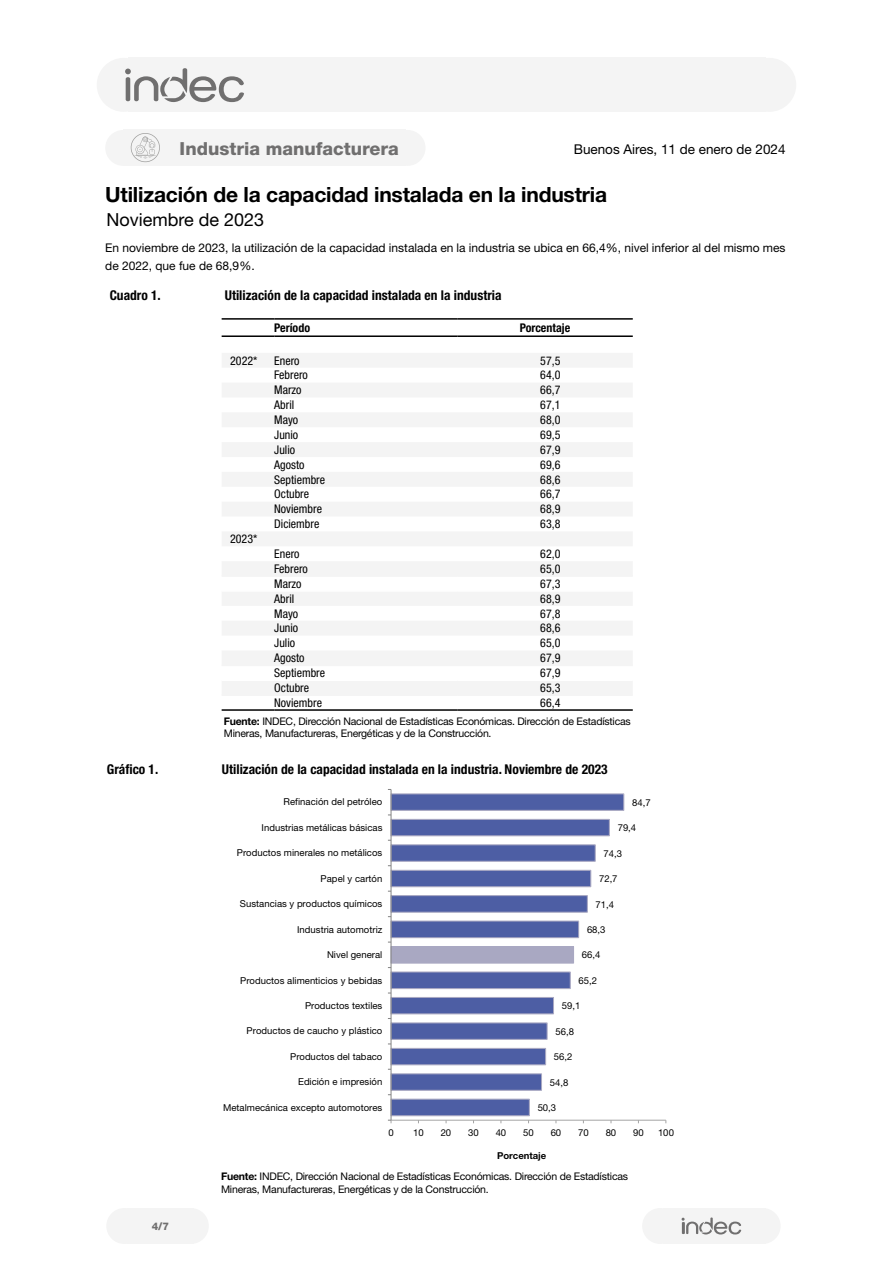
<style>
.page{position:relative;width:893px;height:1263px;background:#fff}
.page>*{position:absolute;margin:0;border:0;box-sizing:border-box;transform-origin:0 0}
.t1{font:700 21px "Helvetica Neue LT Std";letter-spacing:-.01em;color:#000}
.t2{font:800 18px "Helvetica Neue LT Std";color:#706f6f}
.t3{font:18px "Helvetica Neue LT Std";color:#000}
.t4{font:700 condensed 13.5px "Helvetica Neue LT Std";color:#000}
.t5{font:13.5px "Helvetica Neue LT Std";color:#000}
.t6{font:condensed 12px "Helvetica Neue LT Std";color:#000}
.t7{font:12px/18px "Helvetica Neue LT Std";color:#000}
.t8{font:700 condensed 12px "Helvetica Neue LT Std";color:#000}
.t9{font:10.5px/12.6px "Helvetica Neue LT Std";letter-spacing:-.02em;color:#000}
.t10{font:800 10.5px "Helvetica Neue LT Std";color:#706f6f}
.t11{font:9.6px "Helvetica Neue LT Std";color:#000}
.t12{font:700 9.6px "Helvetica Neue LT Std";letter-spacing:-.005em;color:#000}
.s1{font-weight:700}
</style>
<div class="page">
<div style="left:642px;top:1208px;width:36px;height:36px;background:#f4f4f4;border-radius:50%"></div>
<div style="left:106px;top:1208px;width:36px;height:36px;background:#f4f4f4;border-radius:50%"></div>
<div style="left:745px;top:1208px;width:36px;height:36px;background:#f4f4f4;border-radius:50%"></div>
<div style="left:173px;top:1208px;width:36px;height:36px;background:#f4f4f4;border-radius:50%"></div>
<div style="left:663px;top:1208px;width:103px;height:36px;background:#f4f4f4"></div>
<div style="left:127px;top:1208px;width:67px;height:36px;background:#f4f4f4"></div>
<svg style="left:682px;top:1217px;width:59px;height:17px"></svg>
<div style="left:97px;top:58px;width:54px;height:54px;background:#f4f4f4;border-radius:50%"></div>
<div style="left:742px;top:58px;width:54px;height:54px;background:#f4f4f4;border-radius:50%"></div>
<div style="left:128px;top:58px;width:638px;height:54px;background:#f4f4f4"></div>
<svg style="left:125px;top:68px;width:119px;height:34px"></svg>
<div style="left:105px;top:130px;width:36px;height:36px;background:#f4f4f4;border-radius:50%"></div>
<div style="left:390px;top:130px;width:35px;height:36px;background:#f4f4f4;border-radius:50%"></div>
<svg style="left:222px;top:353px;width:410px;height:341px;fill:#f5f5f5"></svg>
<hr style="left:222px;top:318px;width:52px;height:2px;background:#000">
<hr style="left:274px;top:318px;width:183px;height:2px;background:#000">
<hr style="left:457px;top:318px;width:176px;height:2px;background:#000">
<hr style="left:222px;top:335px;width:52px;height:2px;background:#000">
<hr style="left:274px;top:335px;width:183px;height:2px;background:#000">
<hr style="left:457px;top:335px;width:176px;height:2px;background:#000">
<hr style="left:222px;top:575px;width:52px;height:2px;background:#f4f4f4">
<hr style="left:274px;top:575px;width:183px;height:2px;background:#f4f4f4">
<hr style="left:457px;top:575px;width:176px;height:2px;background:#f4f4f4">
<hr style="left:222px;top:590px;width:52px;height:2px;background:#fff">
<hr style="left:274px;top:590px;width:183px;height:2px;background:#fff">
<hr style="left:457px;top:590px;width:176px;height:2px;background:#fff">
<hr style="left:222px;top:665px;width:52px;height:1px;background:#f4f4f4">
<hr style="left:274px;top:665px;width:183px;height:1px;background:#f4f4f4">
<hr style="left:457px;top:665px;width:176px;height:1px;background:#f4f4f4">
<hr style="left:222px;top:694px;width:52px;height:2px;background:#f4f4f4">
<hr style="left:274px;top:694px;width:183px;height:2px;background:#f4f4f4">
<hr style="left:457px;top:694px;width:176px;height:2px;background:#f4f4f4">
<hr style="left:222px;top:679px;width:52px;height:2px;background:#fff">
<hr style="left:274px;top:679px;width:183px;height:2px;background:#fff">
<hr style="left:457px;top:679px;width:176px;height:2px;background:#fff">
<hr style="left:222px;top:709px;width:52px;height:2px;background:#000">
<hr style="left:274px;top:709px;width:183px;height:2px;background:#000">
<hr style="left:457px;top:709px;width:176px;height:2px;background:#000">
<div style="left:127px;top:130px;width:276px;height:36px;background:#f4f4f4"></div>
<svg style="left:392px;top:793px;width:233px;height:324px"></svg>
<hr style="left:391px;top:1120px;width:275px;height:1px;background:#a6a6a6">
<hr style="left:390px;top:789px;width:2px;height:331px;background:#868686">
<h2 class="t2" style="left:180px;top:138px;width:221px">Industria manufacturera</h2>
<h3 class="t5" style="left:574px;top:142px;width:213px">Buenos Aires, 11 de enero de 2024</h3>
<h1 class="t1" style="left:105px;top:181px;width:503px">Utilización de la capacidad instalada en la industria</h1>
<h2 class="t3" style="left:106px;top:209px;width:159px">Noviembre de 2023</h2>
<p class="t7" style="left:105px;top:239px;width:682px">En noviembre de 2023, la utilización de la capacidad instalada en la industria se ubica en 66,4%, nivel inferior al del mismo mes de 2022, que fue de 68,9%.</p>
<h3 class="t4" style="left:110px;top:287px;width:53px">Cuadro 1.</h3>
<h3 class="t4" style="left:225px;top:287px;width:278px">Utilización de la capacidad instalada en la industria</h3>
<p class="t8" style="left:274px;top:320px;width:37px">Período</p>
<p class="t8" style="left:520px;top:320px;width:52px">Porcentaje</p>
<p class="t6" style="left:230px;top:353px;width:29px">2022*</p>
<p class="t6" style="left:274px;top:353px;width:27px">Enero</p>
<p class="t6" style="left:540px;top:353px;width:22px">57,5</p>
<p class="t6" style="left:274px;top:368px;width:35px">Febrero</p>
<p class="t6" style="left:540px;top:368px;width:22px">64,0</p>
<p class="t6" style="left:274px;top:383px;width:29px">Marzo</p>
<p class="t6" style="left:540px;top:383px;width:22px">66,7</p>
<p class="t6" style="left:274px;top:398px;width:22px">Abril</p>
<p class="t6" style="left:540px;top:398px;width:22px">67,1</p>
<p class="t6" style="left:274px;top:413px;width:25px">Mayo</p>
<p class="t6" style="left:540px;top:413px;width:22px">68,0</p>
<p class="t6" style="left:274px;top:428px;width:25px">Junio</p>
<p class="t6" style="left:540px;top:428px;width:22px">69,5</p>
<p class="t6" style="left:274px;top:443px;width:22px">Julio</p>
<p class="t6" style="left:540px;top:443px;width:22px">67,9</p>
<p class="t6" style="left:274px;top:457px;width:32px">Agosto</p>
<p class="t6" style="left:540px;top:457px;width:22px">69,6</p>
<p class="t6" style="left:274px;top:472px;width:52px">Septiembre</p>
<p class="t6" style="left:540px;top:472px;width:22px">68,6</p>
<p class="t6" style="left:274px;top:487px;width:36px">Octubre</p>
<p class="t6" style="left:540px;top:487px;width:22px">66,7</p>
<p class="t6" style="left:274px;top:502px;width:49px">Noviembre</p>
<p class="t6" style="left:540px;top:502px;width:22px">68,9</p>
<p class="t6" style="left:274px;top:517px;width:47px">Diciembre</p>
<p class="t6" style="left:540px;top:517px;width:22px">63,8</p>
<p class="t6" style="left:230px;top:532px;width:29px">2023*</p>
<p class="t6" style="left:274px;top:547px;width:27px">Enero</p>
<p class="t6" style="left:540px;top:547px;width:22px">62,0</p>
<p class="t6" style="left:274px;top:562px;width:35px">Febrero</p>
<p class="t6" style="left:540px;top:562px;width:22px">65,0</p>
<p class="t6" style="left:274px;top:577px;width:29px">Marzo</p>
<p class="t6" style="left:540px;top:577px;width:22px">67,3</p>
<p class="t6" style="left:274px;top:591px;width:22px">Abril</p>
<p class="t6" style="left:540px;top:591px;width:22px">68,9</p>
<p class="t6" style="left:274px;top:606px;width:25px">Mayo</p>
<p class="t6" style="left:540px;top:606px;width:22px">67,8</p>
<p class="t6" style="left:274px;top:621px;width:25px">Junio</p>
<p class="t6" style="left:540px;top:621px;width:22px">68,6</p>
<p class="t6" style="left:274px;top:636px;width:22px">Julio</p>
<p class="t6" style="left:540px;top:636px;width:22px">65,0</p>
<p class="t6" style="left:274px;top:651px;width:32px">Agosto</p>
<p class="t6" style="left:540px;top:651px;width:22px">67,9</p>
<p class="t6" style="left:274px;top:666px;width:52px">Septiembre</p>
<p class="t6" style="left:540px;top:666px;width:22px">67,9</p>
<p class="t6" style="left:274px;top:681px;width:36px">Octubre</p>
<p class="t6" style="left:540px;top:681px;width:22px">65,3</p>
<p class="t6" style="left:274px;top:696px;width:49px">Noviembre</p>
<p class="t6" style="left:540px;top:696px;width:22px">66,4</p>
<p class="t9" style="left:224px;top:714px;width:409px"><span class="s1">Fuente:</span> INDEC, Dirección Nacional de Estadísticas Económicas. Dirección de Estadísticas<br>Mineras, Manufactureras, Energéticas y de la Construcción.</p>
<h3 class="t4" style="left:107px;top:761px;width:53px">Gráfico 1.</h3>
<h3 class="t4" style="left:222px;top:761px;width:387px">Utilización de la capacidad instalada en la industria. Noviembre de 2023</h3>
<p class="t11" style="left:284px;top:796px;width:100px">Refinación del petróleo</p>
<p class="t11" style="left:262px;top:822px;width:122px">Industrias metálicas básicas</p>
<p class="t11" style="left:632px;top:797px;width:20px">84,7</p>
<p class="t11" style="left:618px;top:822px;width:20px">79,4</p>
<p class="t11" style="left:237px;top:847px;width:147px">Productos minerales no metálicos</p>
<p class="t11" style="left:604px;top:847px;width:20px">74,3</p>
<p class="t11" style="left:321px;top:873px;width:63px">Papel y cartón</p>
<p class="t11" style="left:599px;top:873px;width:20px">72,7</p>
<p class="t11" style="left:240px;top:898px;width:144px">Sustancias y productos químicos</p>
<p class="t11" style="left:596px;top:898px;width:20px">71,4</p>
<p class="t11" style="left:297px;top:923px;width:87px">Industria automotriz</p>
<p class="t11" style="left:587px;top:924px;width:20px">68,3</p>
<p class="t11" style="left:327px;top:949px;width:57px">Nivel general</p>
<p class="t11" style="left:582px;top:949px;width:20px">66,4</p>
<p class="t11" style="left:240px;top:974px;width:144px">Productos alimenticios y bebidas</p>
<p class="t11" style="left:579px;top:975px;width:20px">65,2</p>
<p class="t11" style="left:305px;top:1000px;width:79px">Productos textiles</p>
<p class="t11" style="left:562px;top:1000px;width:20px">59,1</p>
<p class="t11" style="left:247px;top:1025px;width:137px">Productos de caucho y plástico</p>
<p class="t11" style="left:555px;top:1026px;width:20px">56,8</p>
<p class="t11" style="left:290px;top:1051px;width:94px">Productos del tabaco</p>
<p class="t11" style="left:554px;top:1051px;width:20px">56,2</p>
<p class="t11" style="left:298px;top:1076px;width:86px">Edición e impresión</p>
<p class="t11" style="left:550px;top:1076px;width:20px">54,8</p>
<p class="t11" style="left:223px;top:1101px;width:161px">Metalmecánica excepto automotores</p>
<p class="t11" style="left:538px;top:1102px;width:20px">50,3</p>
<p class="t11" style="left:388px;top:1126px;width:7px">0</p>
<p class="t11" style="left:413px;top:1126px;width:12px">10</p>
<p class="t11" style="left:441px;top:1126px;width:12px">20</p>
<p class="t11" style="left:468px;top:1126px;width:12px">30</p>
<p class="t11" style="left:496px;top:1126px;width:12px">40</p>
<p class="t11" style="left:523px;top:1126px;width:12px">50</p>
<p class="t11" style="left:551px;top:1126px;width:12px">60</p>
<p class="t11" style="left:578px;top:1126px;width:12px">70</p>
<p class="t11" style="left:606px;top:1126px;width:12px">80</p>
<p class="t11" style="left:633px;top:1126px;width:12px">90</p>
<p class="t11" style="left:658px;top:1126px;width:17px">100</p>
<p class="t12" style="left:497px;top:1150px;width:51px">Porcentaje</p>
<p class="t10" style="left:152px;top:1220px;width:19px">4/7</p>
<p class="t9" style="left:221px;top:1170px;width:409px"><span class="s1">Fuente:</span> INDEC, Dirección Nacional de Estadísticas Económicas. Dirección de Estadísticas<br>Mineras, Manufactureras, Energéticas y de la Construcción.</p>
</div>
